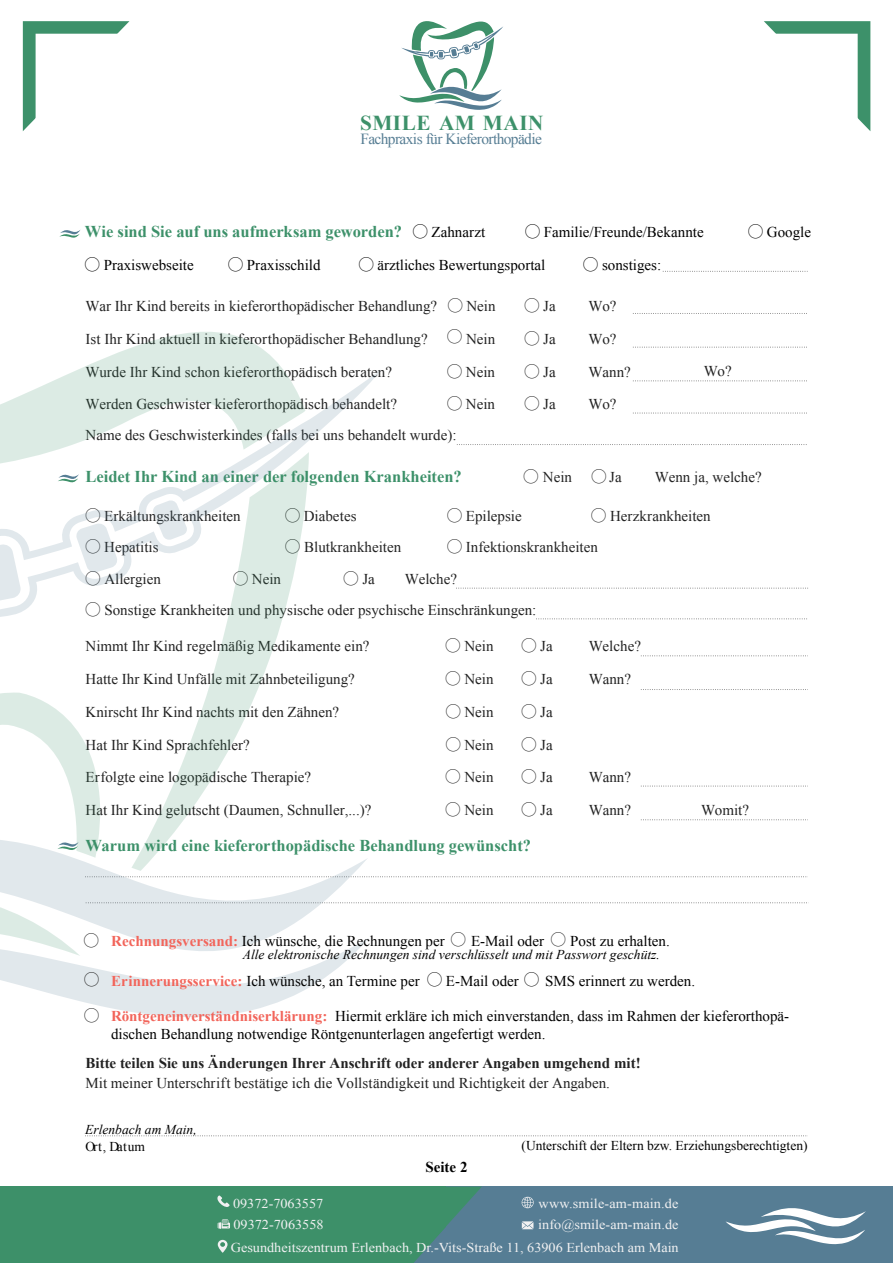
<style>
.page{position:relative;width:893px;height:1263px;background:#fff}
.page>*{position:absolute;margin:0;border:0;box-sizing:border-box;transform-origin:0 0}
.t1{font:700 21.15px "Times New Roman";letter-spacing:.025em;color:#3d916a}
.t2{font:700 16.5px "Times New Roman";color:#3d916a}
.t3{font:15.45px "Times New Roman";letter-spacing:-.04em;color:#577e94}
.t4{font:15px/31.5px "Times New Roman";color:#222}
.t5{font:15px/18px "Times New Roman";color:#000}
.t6{font:700 15px "Times New Roman";color:#222}
.t7{font:700 15px "Times New Roman";color:#000}
.t8{font:15px "Hiragino Sans W3";color:#222}
.t9{font:13.5px/21px "Times New Roman";color:#f1f1f2;scale:1.05 1}
.t10{font:italic 13.5px "Times New Roman";color:#000}
.t11{font:13.5px "Times New Roman";color:#000}
.s1{font-family:"Hiragino Sans W3";font-weight:400;font-size:15px;color:#000}
.s2{font-weight:400;font-size:15px;color:#000}
.s3{font-family:"Hiragino Sans W3"}
.s4{font-family:"Hiragino Sans W3";color:#222}
.s5{font-weight:700;color:#f2655b}
.s6{font-family:"Hiragino Sans W2"}
</style>
<div class="page">
<div style="left:0;top:1187px;width:446px;height:76px;background:#3d9069"></div>
<div style="left:446px;top:1187px;width:446px;height:76px;background:#567d94"></div>
<svg style="left:217px;top:1195px;width:13px;height:12px"></svg>
<svg style="left:218px;top:1219px;width:12px;height:10px"></svg>
<svg style="left:414px;top:1187px;width:120px;height:76px"></svg>
<svg style="left:218px;top:1240px;width:9px;height:13px"></svg>
<svg style="left:726px;top:1208px;width:139px;height:37px"></svg>
<svg style="left:633px;top:313px;width:174px;height:1px"></svg>
<svg style="left:633px;top:347px;width:174px;height:1px"></svg>
<svg style="left:633px;top:380px;width:174px;height:1px"></svg>
<svg style="left:633px;top:413px;width:174px;height:1px"></svg>
<svg style="left:457px;top:444px;width:350px;height:1px"></svg>
<svg style="left:456px;top:588px;width:352px;height:1px"></svg>
<svg style="left:536px;top:618px;width:271px;height:1px"></svg>
<svg style="left:641px;top:655px;width:165px;height:1px"></svg>
<svg style="left:641px;top:689px;width:165px;height:1px"></svg>
<svg style="left:641px;top:786px;width:165px;height:1px"></svg>
<svg style="left:641px;top:819px;width:165px;height:1px"></svg>
<svg style="left:368px;top:876px;width:439px;height:1px"></svg>
<svg style="left:85px;top:1135px;width:722px;height:1px"></svg>
<svg style="left:662px;top:271px;width:145px;height:1px"></svg>
<svg style="left:59px;top:230px;width:21px;height:8px"></svg>
<svg style="left:399px;top:21px;width:104px;height:89px"></svg>
<svg style="left:0;top:858px;width:368px;height:34px"></svg>
<svg style="left:0;top:892px;width:807px;height:125px"></svg>
<svg style="left:0;top:692px;width:100px;height:166px"></svg>
<svg style="left:131px;top:617px;width:178px;height:254px"></svg>
<svg style="left:78px;top:332px;width:205px;height:38px;fill:#dcebe4"></svg>
<svg style="left:0;top:370px;width:380px;height:247px"></svg>
<svg style="left:260px;top:446px;width:9px;height:5px"></svg>
<svg style="left:0;top:544px;width:21px;height:58px"></svg>
<svg style="left:75px;top:523px;width:43px;height:50px"></svg>
<svg style="left:152px;top:500px;width:36px;height:41px"></svg>
<svg style="left:23px;top:21px;width:107px;height:110px"></svg>
<svg style="left:764px;top:21px;width:106px;height:110px"></svg>
<h1 class="t1" style="left:360px;top:109px;width:185px">SMILE AM MAIN</h1>
<p class="t3" style="left:360px;top:129px;width:183px">Fachpraxis für Kieferorthopädie</p>
<p class="t2" style="left:85px;top:220px;width:402px">Wie sind Sie auf uns aufmerksam geworden? <span class="s1">◯</span> <span class="s2">Zahnarzt</span></p>
<p class="t5" style="left:525px;top:223px;width:180px"><span class="s3">◯</span> Familie/Freunde/Bekannte</p>
<p class="t5" style="left:748px;top:223px;width:64px"><span class="s3">◯</span> Google</p>
<p class="t5" style="left:85px;top:256px;width:110px"><span class="s3">◯</span> Praxiswebseite</p>
<p class="t5" style="left:228px;top:256px;width:94px"><span class="s3">◯</span> Praxisschild</p>
<p class="t5" style="left:359px;top:256px;width:188px"><span class="s3">◯</span> ärztliches Bewertungsportal</p>
<p class="t5" style="left:583px;top:256px;width:79px"><span class="s3">◯</span> sonstiges:</p>
<p class="t4" style="left:447px;top:290px;width:49px"><span class="s3">◯</span> Nein</p>
<p class="t4" style="left:524px;top:290px;width:33px"><span class="s3">◯</span>Ja</p>
<p class="t8" style="left:447px;top:323px;width:16px">◯</p>
<p class="t4" style="left:86px;top:290px;width:353px">War Ihr Kind bereits in kieferorthopädischer Behandlung?</p>
<p class="t4" style="left:588px;top:290px;width:30px">Wo?</p>
<p class="t4" style="left:86px;top:323px;width:343px">Ist Ihr Kind aktuell in kieferorthopädischer Behandlung?</p>
<p class="t4" style="left:466px;top:323px;width:31px">Nein</p>
<p class="t4" style="left:524px;top:323px;width:33px"><span class="s3">◯</span> Ja</p>
<p class="t4" style="left:588px;top:323px;width:30px">Wo?</p>
<p class="t4" style="left:86px;top:356px;width:308px">Wurde Ihr Kind schon kieferorthopädisch beraten?</p>
<p class="t4" style="left:447px;top:356px;width:49px"><span class="s3">◯</span> Nein</p>
<p class="t4" style="left:524px;top:356px;width:33px"><span class="s3">◯</span> Ja</p>
<p class="t4" style="left:588px;top:356px;width:44px">Wann?</p>
<p class="t4" style="left:703px;top:355px;width:30px">Wo?</p>
<p class="t4" style="left:86px;top:388px;width:313px">Werden Geschwister kieferorthopädisch behandelt?</p>
<p class="t4" style="left:447px;top:388px;width:49px"><span class="s3">◯</span> Nein</p>
<p class="t4" style="left:524px;top:388px;width:33px"><span class="s3">◯</span> Ja</p>
<p class="t4" style="left:588px;top:388px;width:30px">Wo?</p>
<p class="t4" style="left:86px;top:419px;width:372px">Name des Geschwisterkindes (falls bei uns behandelt wurde):</p>
<p class="t2" style="left:86px;top:465px;width:378px">Leidet Ihr Kind an einer der folgenden Krankheiten?</p>
<p class="t4" style="left:523px;top:461px;width:50px"><span class="s3">◯</span> Nein</p>
<p class="t4" style="left:591px;top:461px;width:32px"><span class="s3">◯</span> Ja</p>
<p class="t4" style="left:655px;top:461px;width:108px">Wenn ja, welche?</p>
<p class="t4" style="left:85px;top:500px;width:157px"><span class="s3">◯</span> Erkältungskrankheiten</p>
<p class="t4" style="left:285px;top:500px;width:73px"><span class="s3">◯</span> Diabetes</p>
<p class="t4" style="left:447px;top:500px;width:76px"><span class="s3">◯</span> Epilepsie</p>
<p class="t4" style="left:591px;top:500px;width:121px"><span class="s3">◯</span> Herzkrankheiten</p>
<p class="t4" style="left:86px;top:531px;width:74px"><span class="s3">◯</span> Hepatitis</p>
<p class="t4" style="left:285px;top:531px;width:118px"><span class="s3">◯</span> Blutkrankheiten</p>
<p class="t4" style="left:447px;top:531px;width:152px"><span class="s3">◯</span> Infektionskrankheiten</p>
<p class="t4" style="left:86px;top:563px;width:77px"><span class="s3">◯</span> Allergien</p>
<p class="t4" style="left:233px;top:563px;width:49px"><span class="s3">◯</span> Nein</p>
<p class="t4" style="left:343px;top:563px;width:33px"><span class="s3">◯</span> Ja</p>
<p class="t4" style="left:86px;top:563px;width:452px;text-indent:319px">Welche?<br><span class="s3">◯</span> Sonstige Krankheiten und physische oder psychische Einschränkungen:</p>
<p class="t4" style="left:521px;top:630px;width:33px"><span class="s3">◯</span>Ja</p>
<p class="t4" style="left:86px;top:630px;width:285px">Nimmt Ihr Kind regelmäßig Medikamente ein?</p>
<p class="t4" style="left:445px;top:630px;width:49px"><span class="s3">◯</span> Nein</p>
<p class="t4" style="left:588px;top:630px;width:54px">Welche?</p>
<p class="t4" style="left:86px;top:663px;width:271px">Hatte Ihr Kind Unfälle mit Zahnbeteiligung?</p>
<p class="t4" style="left:445px;top:663px;width:49px"><span class="s3">◯</span> Nein</p>
<p class="t4" style="left:521px;top:663px;width:33px"><span class="s3">◯</span> Ja</p>
<p class="t4" style="left:588px;top:663px;width:44px">Wann?</p>
<p class="t4" style="left:86px;top:696px;width:255px">Knirscht Ihr Kind nachts mit den Zähnen?</p>
<p class="t4" style="left:445px;top:696px;width:49px"><span class="s3">◯</span> Nein</p>
<p class="t4" style="left:521px;top:696px;width:33px"><span class="s3">◯</span> Ja</p>
<p class="t4" style="left:86px;top:729px;width:166px">Hat Ihr Kind Sprachfehler?</p>
<p class="t4" style="left:445px;top:729px;width:49px"><span class="s3">◯</span> Nein</p>
<p class="t4" style="left:521px;top:729px;width:33px"><span class="s3">◯</span> Ja</p>
<p class="t4" style="left:86px;top:761px;width:227px">Erfolgte eine logopädische Therapie?</p>
<p class="t4" style="left:445px;top:761px;width:49px"><span class="s3">◯</span> Nein</p>
<p class="t4" style="left:521px;top:761px;width:33px"><span class="s3">◯</span> Ja</p>
<p class="t4" style="left:588px;top:761px;width:44px">Wann?</p>
<p class="t4" style="left:86px;top:794px;width:287px">Hat Ihr Kind gelutscht (Daumen, Schnuller,...)?</p>
<p class="t4" style="left:445px;top:794px;width:49px"><span class="s3">◯</span> Nein</p>
<p class="t4" style="left:521px;top:794px;width:33px"><span class="s3">◯</span> Ja</p>
<p class="t4" style="left:588px;top:794px;width:44px">Wann?</p>
<p class="t4" style="left:701px;top:794px;width:50px">Womit?</p>
<p class="t2" style="left:86px;top:834px;width:447px">Warum wird eine kieferorthopädische Behandlung gewünscht?</p>
<p class="t5" style="left:84px;top:931px;width:587px"><span class="s4">◯</span> <span class="s5">Rechnungsversand:</span> Ich wünsche, die Rechnungen per <span class="s4">◯</span> E-Mail oder <span class="s4">◯</span> Post zu erhalten.</p>
<p class="t10" style="left:243px;top:945px;width:418px">Alle elektronische Rechnungen sind verschlüsselt und mit Passwort geschütz.</p>
<p class="t5" style="left:84px;top:971px;width:337px"><span class="s4">◯</span> <span class="s5">Erinnerungsservice:</span> Ich wünsche, an Termine per</p>
<p class="t5" style="left:427px;top:971px;width:269px"><span class="s6">◯</span> E-Mail oder <span class="s6">◯</span> SMS erinnert zu werden.</p>
<p class="t5" style="left:111px;top:1007px;width:679px;text-indent:-27px"><span class="s4">◯</span> <span class="s5">Röntgeneinverständniserklärung:</span> Hiermit erkläre ich mich einverstanden, dass im Rahmen der kieferorthopä&shy;dischen Behandlung notwendige Röntgenunterlagen angefertigt werden.</p>
<p class="t6" style="left:86px;top:1053px;width:556px">Bitte teilen Sie uns Änderungen Ihrer Anschrift oder anderer Angaben umgehend mit!</p>
<p class="t4" style="left:86px;top:1067px;width:526px">Mit meiner Unterschrift bestätige ich die Vollständigkeit und Richtigkeit der Angaben.</p>
<p class="t10" style="left:85px;top:1120px;width:113px">Erlenbach am Main,</p>
<p class="t11" style="left:85px;top:1137px;width:61px">Ort, Datum</p>
<p class="t11" style="left:521px;top:1137px;width:287px">(Unterschift der Eltern bzw. Erziehungsberechtigten)</p>
<p class="t7" style="left:425px;top:1157px;width:44px">Seite 2</p>
<p class="t9" style="left:233px;top:1192px;width:88px">09372-7063557<br>09372-7063558</p>
<p class="t9" style="left:538px;top:1193px;width:135px">www.smile-am-main.de</p>
<p class="t9" style="left:231px;top:1236px;width:428px">Gesundheitszentrum Erlenbach, Dr.-Vits-Straße 11, 63906 Erlenbach am Main</p>
<p class="t9" style="left:538px;top:1214px;width:135px">info@smile-am-main.de</p>
</div>
